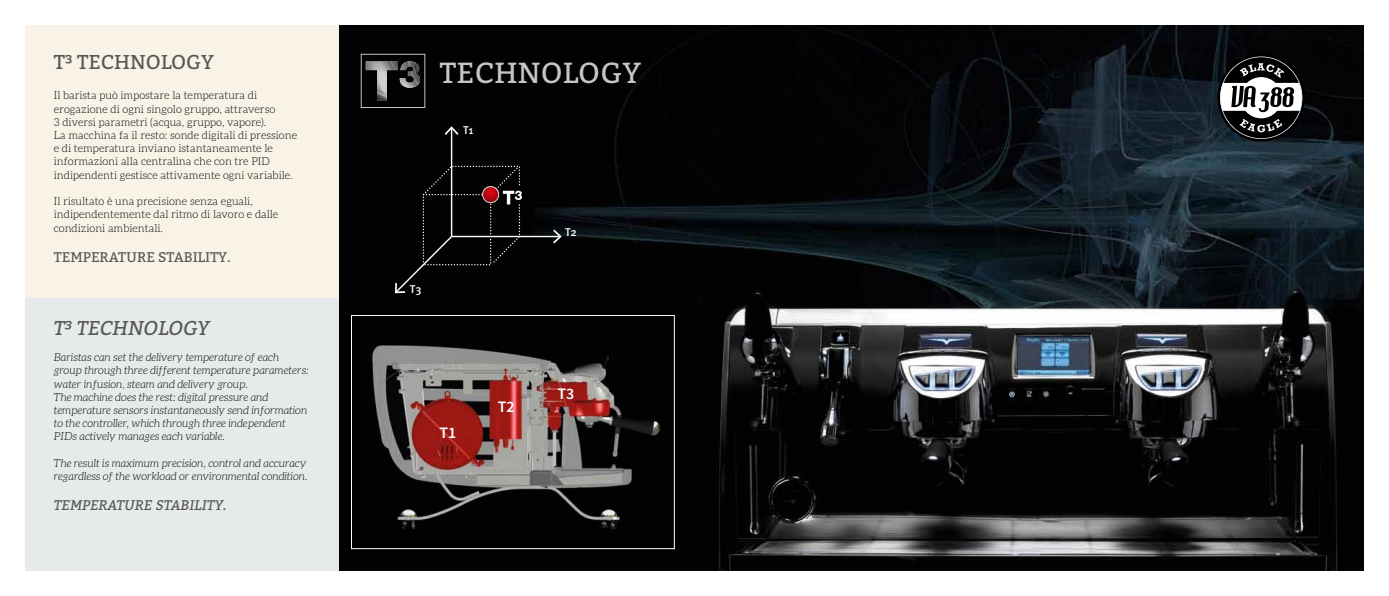
<style>
.page{position:relative;width:1389px;height:596px;background:#fff}
.page>*{position:absolute;margin:0;border:0;box-sizing:border-box;transform-origin:0 0}
.t1{font:29px "Bitter";letter-spacing:.01em;color:#c6c6c6}
.t2{font:20px "Bitter";color:#575756}
.t3{font:italic 20px "Bitter";color:#575756}
.t4{font:600 16px "Source Sans Pro";color:#fff}
.t5{font:14px "Bitter";color:#575756}
.t6{font:italic 14px "Bitter";color:#575756}
.t7{font:500 11.3px "Meta Pro";color:#fff}
.t8{font:italic 300 11px/13.2px "Aleo";color:#000}
.t9{font:300 11px/13.2px "Aleo";color:#000}
</style>
<div class="page">
<img style="left:339px;top:26px;width:1024px;height:544px">
<div style="left:26px;top:26px;width:313px;height:272px;background:#f9f3e7"></div>
<div style="left:26px;top:298px;width:313px;height:272px;background:#e6eaeb"></div>
<hr style="left:451px;top:128px;width:1px;height:108px;background:#fff">
<svg style="left:445px;top:126px;width:14px;height:9px"></svg>
<hr style="left:452px;top:236px;width:108px;height:1px;background:#fff">
<svg style="left:553px;top:229px;width:9px;height:14px"></svg>
<svg style="left:394px;top:165px;width:128px;height:129px;background:#0d0c0c"></svg>
<svg style="left:366px;top:61px;width:54px;height:39px;background:#3e3e3e"></svg>
<img style="left:399px;top:61px;width:21px;height:27px">
<div style="left:1217px;top:54px;width:88px;height:87px;background:#000;border-radius:50%"></div>
<svg style="left:1220px;top:56px;width:83px;height:83px"></svg>
<img style="left:353px;top:317px;width:320px;height:230px">
<div style="left:351px;top:315px;width:324px;height:234px;border:1px solid #fff"></div>
<h2 class="t2" style="left:54px;top:48px;width:162px">T³ TECHNOLOGY</h2>
<p class="t9" style="left:54px;top:89px;width:245px">Il barista può impostare la temperatura di erogazione di ogni singolo gruppo, attraverso<br>3 diversi parametri (acqua, gruppo, vapore).<br>La macchina fa il resto: sonde digitali di pressione e di temperatura inviano istantaneamente le informazioni alla centralina che con tre PID indipendenti gestisce attivamente ogni variabile.</p>
<p class="t9" style="left:54px;top:194px;width:226px">Il risultato è una precisione senza eguali, indipendentemente dal ritmo di lavoro e dalle condizioni ambientali.</p>
<p class="t5" style="left:54px;top:246px;width:179px">TEMPERATURE STABILITY.</p>
<h2 class="t3" style="left:54px;top:313px;width:157px">T³ TECHNOLOGY</h2>
<p class="t8" style="left:54px;top:350px;width:257px">Baristas can set the delivery temperature of each group through three different temperature parameters: water infusion, steam and delivery group.<br>The machine does the rest: digital pressure and temperature sensors instantaneously send information to the controller, which through three independent PIDs actively manages each variable.</p>
<p class="t8" style="left:54px;top:456px;width:255px">The result is maximum precision, control and accuracy regardless of the workload or environmental condition.</p>
<p class="t6" style="left:54px;top:495px;width:175px">TEMPERATURE STABILITY.</p>
<h1 class="t1" style="left:440px;top:52px;width:203px">TECHNOLOGY</h1>
<p class="t7" style="left:463px;top:123px;width:12px">T1</p>
<p class="t7" style="left:410px;top:281px;width:13px">T3</p>
<h3 class="t4" style="left:439px;top:422px;width:18px">T1</h3>
<h3 class="t4" style="left:498px;top:396px;width:18px">T2</h3>
<p class="t7" style="left:565px;top:224px;width:13px">T2</p>
<h3 class="t4" style="left:558px;top:383px;width:18px">T3</h3>
</div>
